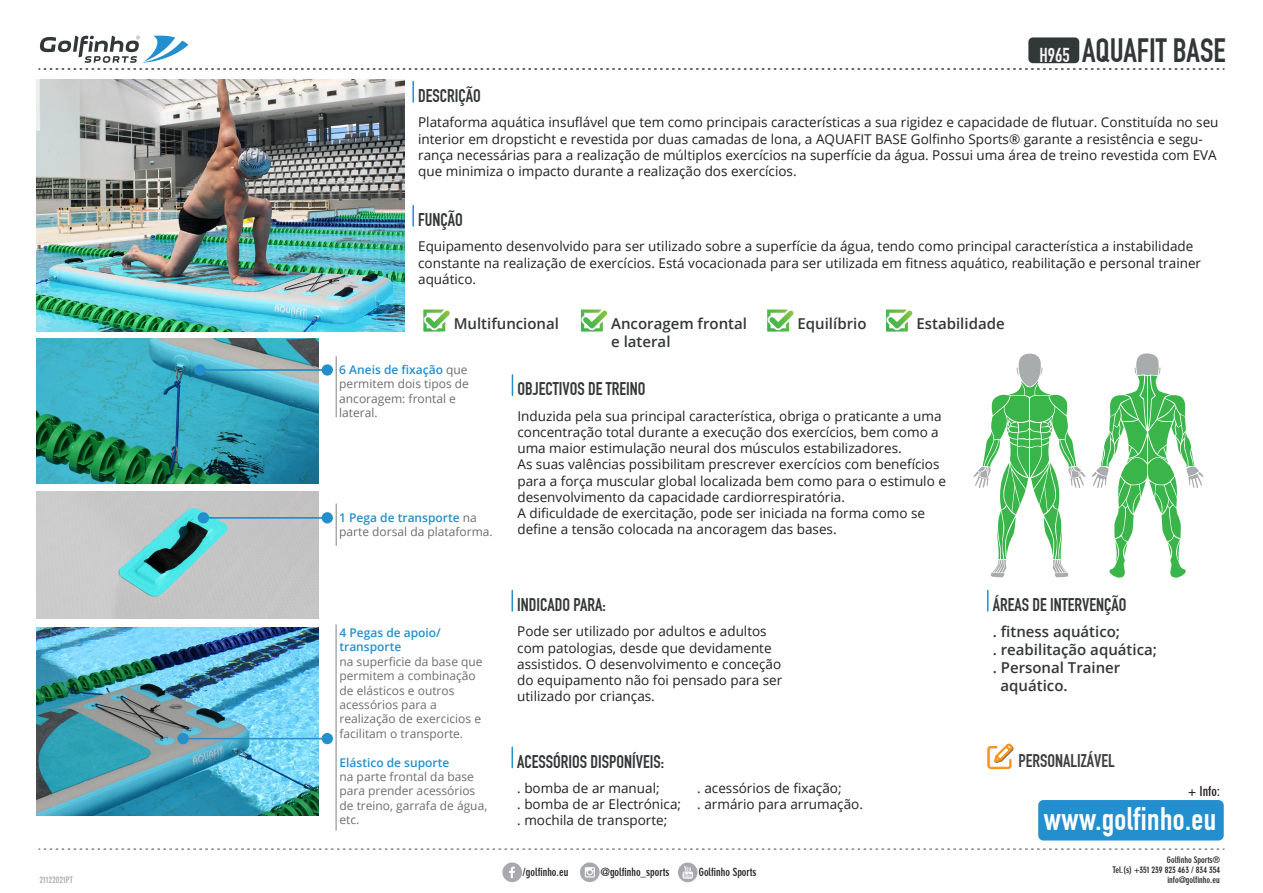
<style>
.page{position:relative;width:1263px;height:893px;background:#fff}
.page>*{position:absolute;margin:0;border:0;box-sizing:border-box;transform-origin:0 0}
.t1{font:33px "DIN Engschrift";color:#323738}
.t2{font:31.95px "DIN Engschrift";letter-spacing:.015em;color:#fff}
.t3{font:18px "DIN Engschrift";color:#323738}
.t4{font:18px "DIN Engschrift";color:#3e3e3f}
.t5{font:600 15px "Open Sans";color:#323738}
.t6{font:13.5px/16.2px "Open Sans";color:#231f20}
.t7{font:700 condensed 13.5px "DIN Neuzeit Grotesk";color:#231f20}
.t8{font:12px/14.4px "Open Sans";color:#6c6d70}
.t9{font:600 12px/14.4px "Open Sans";color:#238fcf}
.t10{font:700 condensed 11.25px "DIN Neuzeit Grotesk";color:#231f20}
.t11{font:700 condensed 9px/10.2px "DIN Neuzeit Grotesk";color:#231f20;text-align:right}
.t12{font:700 condensed 9px "DIN Neuzeit Grotesk";color:#a8a9ad}
.s1{font-size:19.65px;color:#f2f3f4}
.s2{font-weight:600;color:#238fcf}
</style>
<div class="page">
<div style="left:1039px;top:801px;width:184px;height:39px;background:#238fcf;border-radius:4px"></div>
<div style="left:1038px;top:800px;width:186px;height:40px;border:2px solid #238fcf;border-radius:4px"></div>
<svg style="left:39px;top:848px;width:1185px;height:2px"></svg>
<hr style="left:412px;top:82px;width:2px;height:20px;background:#238fcf">
<hr style="left:412px;top:206px;width:2px;height:20px;background:#238fcf">
<svg style="left:512px;top:375px;width:1px;height:20px"></svg>
<hr style="left:336px;top:357px;width:1px;height:60px;background:#808285">
<hr style="left:336px;top:504px;width:1px;height:41px;background:#808285">
<hr style="left:336px;top:625px;width:1px;height:205px;background:#808285">
<hr style="left:511px;top:591px;width:2px;height:20px;background:#238fcf">
<hr style="left:511px;top:747px;width:2px;height:21px;background:#238fcf">
<svg style="left:987px;top:591px;width:1px;height:20px"></svg>
<svg style="left:502px;top:862px;width:20px;height:20px"></svg>
<svg style="left:580px;top:862px;width:20px;height:20px"></svg>
<div style="left:678px;top:862px;width:19px;height:20px;background:#a8a9ad;border-radius:50%"></div>
<svg style="left:682px;top:866px;width:11px;height:13px"></svg>
<svg style="left:423px;top:309px;width:27px;height:23px"></svg>
<svg style="left:581px;top:309px;width:27px;height:23px"></svg>
<svg style="left:767px;top:309px;width:27px;height:23px"></svg>
<svg style="left:886px;top:309px;width:27px;height:23px"></svg>
<img style="left:36px;top:79px;width:369px;height:252px">
<img style="left:36px;top:339px;width:283px;height:144px">
<img style="left:36px;top:491px;width:283px;height:128px">
<hr style="left:200px;top:369px;width:128px;height:2px;background:#238fcf">
<div style="left:194px;top:364px;width:12px;height:12px;background:#238fcf;border-radius:50%"></div>
<div style="left:322px;top:364px;width:11px;height:12px;background:#238fcf;border-radius:50%"></div>
<hr style="left:203px;top:517px;width:125px;height:2px;background:#238fcf">
<div style="left:198px;top:512px;width:11px;height:11px;background:#238fcf;border-radius:50%"></div>
<div style="left:322px;top:512px;width:11px;height:11px;background:#238fcf;border-radius:50%"></div>
<img style="left:36px;top:627px;width:283px;height:189px">
<hr style="left:183px;top:738px;width:145px;height:1px;background:#238fcf">
<div style="left:177px;top:733px;width:12px;height:11px;background:#238fcf;border-radius:50%"></div>
<div style="left:322px;top:733px;width:11px;height:11px;background:#238fcf;border-radius:50%"></div>
<svg style="left:973px;top:353px;width:230px;height:225px"></svg>
<svg style="left:987px;top:744px;width:26px;height:25px"></svg>
<svg style="left:39px;top:35px;width:1185px;height:35px"></svg>
<p class="t12" style="left:39px;top:874px;width:35px">21122021PT</p>
<h3 class="t3" style="left:418px;top:85px;width:64px">DESCRIÇÃO</h3>
<h1 class="t1" style="left:1039px;top:31px;width:188px"><span class="s1">H965</span> AQUAFIT BASE</h1>
<p class="t6" style="left:418px;top:114px;width:802px">Plataforma aquática insuflável que tem como principais características a sua rigidez e capacidade de flutuar. Constituída no seu interior em dropsticht e revestida por duas camadas de lona, a AQUAFIT BASE Golfinho Sports® garante a resistência e segu&shy;rança necessárias para a realização de múltiplos exercícios na superfície da água. Possui uma área de treino revestida com EVA que minimiza o impacto durante a realização dos exercícios.</p>
<h3 class="t3" style="left:418px;top:209px;width:46px">FUNÇÃO</h3>
<p class="t6" style="left:418px;top:238px;width:784px">Equipamento desenvolvido para ser utilizado sobre a superfície da água, tendo como principal característica a instabilidade constante na realização de exercícios. Está vocacionada para ser utilizada em fitness aquático, reabilitação e personal trainer aquático.</p>
<p class="t5" style="left:454px;top:313px;width:107px">Multifuncional</p>
<p class="t5" style="left:611px;top:313px;width:137px">Ancoragem frontal</p>
<p class="t5" style="left:797px;top:313px;width:70px">Equilíbrio</p>
<p class="t5" style="left:916px;top:313px;width:90px">Estabilidade</p>
<p class="t5" style="left:611px;top:331px;width:61px">e lateral</p>
<p class="t8" style="left:339px;top:362px;width:131px"><span class="s2">6 Aneis de fixação</span> que permitem dois tipos de ancoragem: frontal e lateral.</p>
<p class="t8" style="left:339px;top:510px;width:155px"><span class="s2">1 Pega de transporte</span> na parte dorsal da plataforma.</p>
<p class="t9" style="left:339px;top:625px;width:103px">4 Pegas de apoio/ transporte</p>
<p class="t8" style="left:339px;top:654px;width:145px">na superficie da base que permitem a combinação de elásticos e outros acessórios para a realização de exercicios e facilitam o transporte.</p>
<p class="t9" style="left:339px;top:755px;width:111px">Elástico de suporte</p>
<p class="t8" style="left:339px;top:769px;width:149px">na parte frontal da base para prender acessórios de treino, garrafa de água, etc.</p>
<h3 class="t3" style="left:517px;top:378px;width:129px">OBJECTIVOS DE TREINO</h3>
<p class="t6" style="left:517px;top:407px;width:430px">Induzida pela sua principal característica, obriga o praticante a uma concentração total durante a execução dos exercícios, bem como a uma maior estimulação neural dos músculos estabilizadores.<br>As suas valências possibilitam prescrever exercícios com benefícios para a força muscular global localizada bem como para o estimulo e desenvolvimento da capacidade cardiorrespiratória.<br>A dificuldade de exercitação, pode ser iniciada na forma como se define a tensão colocada na ancoragem das bases.</p>
<h3 class="t3" style="left:517px;top:594px;width:90px">INDICADO PARA:</h3>
<p class="t6" style="left:517px;top:623px;width:267px">Pode ser utilizado por adultos e adultos com patologias, desde que devidamente assistidos. O desenvolvimento e conceção do equipamento não foi pensado para ser utilizado por crianças.</p>
<h3 class="t3" style="left:517px;top:751px;width:148px">ACESSÓRIOS DISPONÍVEIS:</h3>
<p class="t6" style="left:517px;top:780px;width:165px">. bomba de ar manual;<br>. bomba de ar Electrónica; . mochila de transporte;</p>
<p class="t6" style="left:697px;top:780px;width:167px">. acessórios de fixação;<br>. armário para arrumação.</p>
<p class="t10" style="left:523px;top:865px;width:47px">/golfinho.eu</p>
<p class="t10" style="left:601px;top:865px;width:70px">@golfinho_sports</p>
<p class="t10" style="left:699px;top:865px;width:59px">Golfinho Sports</p>
<h3 class="t3" style="left:993px;top:594px;width:135px">ÁREAS DE INTERVENÇÃO</h3>
<p class="t5" style="left:993px;top:622px;width:129px">. fitness aquático;</p>
<p class="t5" style="left:993px;top:640px;width:166px">. reabilitação aquática;</p>
<p class="t5" style="left:993px;top:658px;width:129px">. Personal Trainer</p>
<p class="t5" style="left:1000px;top:676px;width:69px">aquático.</p>
<h3 class="t4" style="left:1019px;top:750px;width:98px">PERSONALIZÁVEL</h3>
<p class="t7" style="left:1188px;top:783px;width:34px">+ Info:</p>
<h2 class="t2" style="left:1044px;top:800px;width:174px">www.golfinho.eu</h2>
<p class="t11" style="left:1112px;top:854px;width:109px">Golfinho Sports®<br>Tel.(s) +351 239 823 463 / 834 354 info@golfinho.eu</p>
</div>
